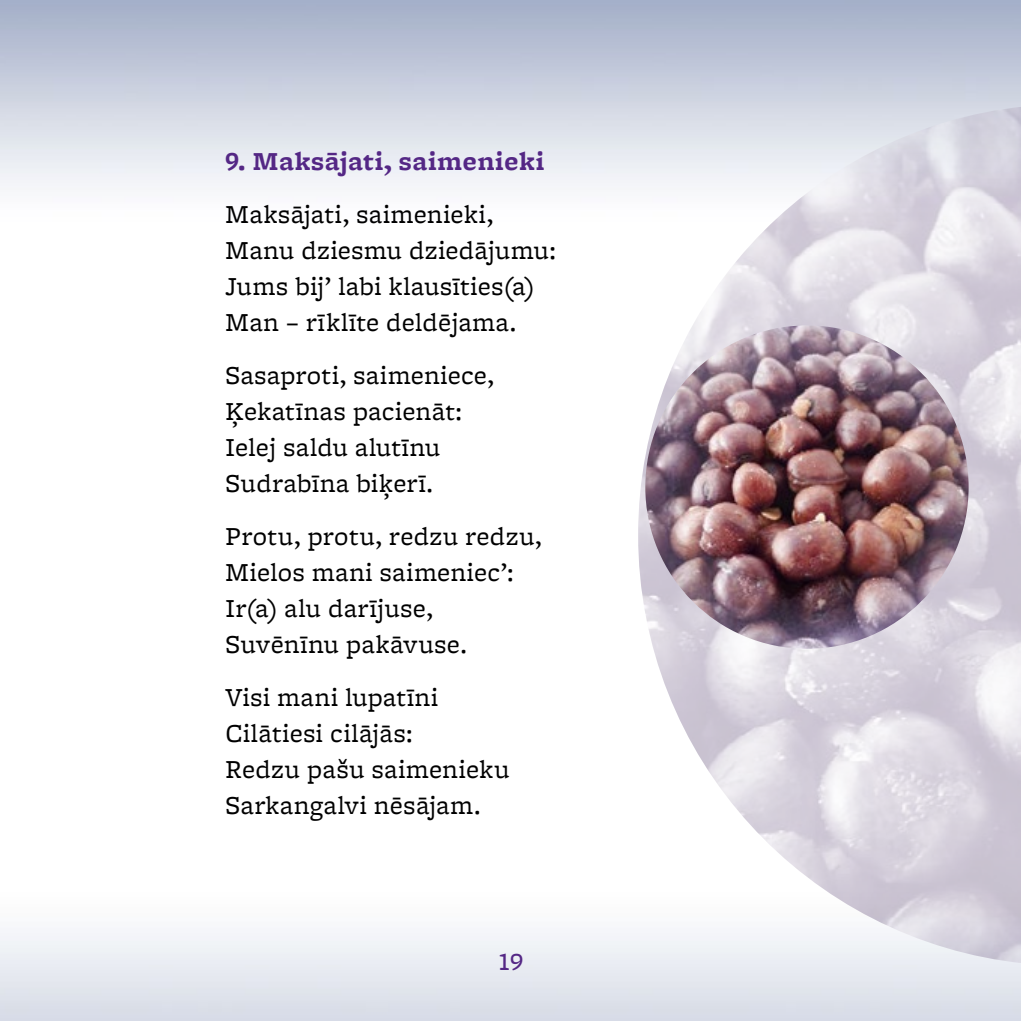
<style>
.page{position:relative;width:1021px;height:1021px;background:#fff}
.page>*{position:absolute;margin:0;border:0;box-sizing:border-box;transform-origin:0 0}
.t1{font:27px/36px "Freight Micro Pro";letter-spacing:.02em;color:#000}
.t2{font:700 27px "Freight Micro Pro";letter-spacing:.02em;color:#542785}
.t3{font:500 25.5px "Freight Micro Pro";color:#542785}
</style>
<div class="page">
<img style="left:638px;top:106px;width:382px;height:857px">
<img style="left:645px;top:325px;width:323px;height:323px;border-radius:162px">
<p class="t2" style="left:225px;top:142px;width:320px">9. Maksājati, saimenieki</p>
<p class="t1" style="left:225px;top:195px;width:332px">Maksājati, saimenieki,<br>Manu dziesmu dziedājumu:<br>Jums bij’ labi klausīties(a)<br>Man – rīklīte deldējama.</p>
<p class="t1" style="left:225px;top:356px;width:270px">Sasaproti, saimeniece,<br>Ķekatīnas pacienāt:<br>Ielej saldu alutīnu<br>Sudrabīna biķerī.</p>
<p class="t1" style="left:225px;top:517px;width:318px">Protu, protu, redzu redzu,<br>Mielos mani saimeniec’:<br>Ir(a) alu darījuse,<br>Suvēnīnu pakāvuse.</p>
<p class="t1" style="left:225px;top:678px;width:285px">Visi mani lupatīni<br>Cilātiesi cilājās:<br>Redzu pašu saimenieku<br>Sarkangalvi nēsājam.</p>
<p class="t3" style="left:498px;top:944px;width:27px">19</p>
</div>
